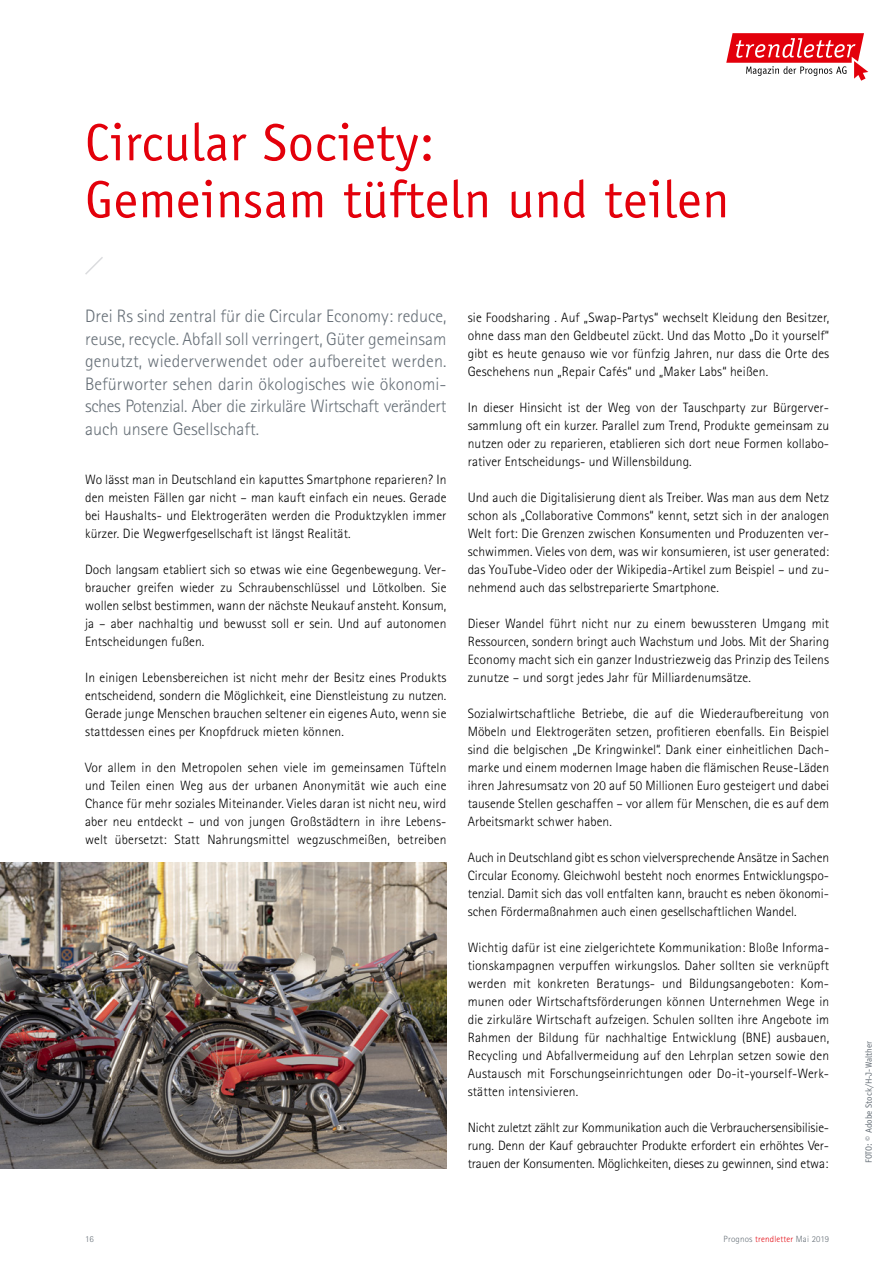
<style>
.page{position:relative;width:893px;height:1263px;background:#fff}
.page>*{position:absolute;margin:0;border:0;box-sizing:border-box;transform-origin:0 0}
.t1{font:52.5px/57px "Officina Sans Std";letter-spacing:.01em;color:#e3000b}
.t2{font:300 18px/22.5px "Rotis Sans Serif Std";letter-spacing:-.02em;color:#666f77;text-align:justify}
.t3{font:300 13.5px/18px "Rotis Sans Serif Std";letter-spacing:.005em;color:#000;text-align:justify}
.t4{font:9px "Officina Sans Std";color:#666f77}
.t5{font:300 9px "Rotis Sans Serif Std";letter-spacing:.02em;color:#666f77}
.s1{color:#e3000b}
</style>
<div class="page">
<svg style="left:85px;top:257px;width:18px;height:18px"></svg>
<img style="left:0;top:862px;width:446px;height:306px">
<svg style="left:726px;top:33px;width:142px;height:48px"></svg>
<h1 class="t1" style="left:85px;top:114px;width:646px">Circular Society:<br>Gemeinsam tüfteln und teilen</h1>
<p class="t2" style="left:85px;top:305px;width:363px">Drei Rs sind zentral für die Circular Economy: reduce, reuse, recycle. Abfall soll verringert, Güter gemeinsam genutzt, wiederverwendet oder aufbereitet werden.<br>Befürworter sehen darin ökologisches wie ökonomi&shy;sches Potenzial. Aber die zirkuläre Wirtschaft verändert auch unsere Gesellschaft.</p>
<p class="t3" style="left:85px;top:471px;width:363px">Wo lässt man in Deutschland ein kaputtes Smartphone reparieren? In den meisten Fällen gar nicht – man kauft einfach ein neues. Gerade bei Haushalts- und Elektrogeräten werden die Produktzyklen immer kürzer. Die Wegwerfgesellschaft ist längst Realität.</p>
<p class="t3" style="left:85px;top:561px;width:363px">Doch langsam etabliert sich so etwas wie eine Gegenbewegung. Ver&shy;braucher greifen wieder zu Schraubenschlüssel und Lötkolben. Sie wollen selbst bestimmen, wann der nächste Neukauf ansteht. Konsum, ja – aber nachhaltig und bewusst soll er sein. Und auf autonomen Entscheidungen fußen.</p>
<p class="t3" style="left:85px;top:669px;width:363px">In einigen Lebensbereichen ist nicht mehr der Besitz eines Produkts entscheidend, sondern die Möglichkeit, eine Dienstleistung zu nutzen.<br>Gerade junge Menschen brauchen seltener ein eigenes Auto, wenn sie stattdessen eines per Knopfdruck mieten können.</p>
<p class="t3" style="left:85px;top:759px;width:363px">Vor allem in den Metropolen sehen viele im gemeinsamen Tüfteln und Teilen einen Weg aus der urbanen Anonymität wie auch eine Chance für mehr soziales Miteinander. Vieles daran ist nicht neu, wird aber neu entdeckt – und von jungen Großstädtern in ihre Lebens&shy;welt übersetzt: Statt Nahrungsmittel wegzuschmeißen, betreiben</p>
<p class="t3" style="left:468px;top:309px;width:363px">sie Foodsharing . Auf „Swap-Partys“ wechselt Kleidung den Besitzer, ohne dass man den Geldbeutel zückt. Und das Motto „Do it yourself“ gibt es heute genauso wie vor fünfzig Jahren, nur dass die Orte des Geschehens nun „Repair Cafés“ und „Maker Labs“ heißen.</p>
<p class="t3" style="left:468px;top:399px;width:363px">In dieser Hinsicht ist der Weg von der Tauschparty zur Bürgerver&shy;sammlung oft ein kurzer. Parallel zum Trend, Produkte gemeinsam zu nutzen oder zu reparieren, etablieren sich dort neue Formen kollabo&shy;rativer Entscheidungs- und Willensbildung.</p>
<p class="t3" style="left:468px;top:489px;width:363px">Und auch die Digitalisierung dient als Treiber. Was man aus dem Netz schon als „Collaborative Commons“ kennt, setzt sich in der analogen Welt fort: Die Grenzen zwischen Konsumenten und Produzenten ver&shy;schwimmen. Vieles von dem, was wir konsumieren, ist user generated: das YouTube-Video oder der Wikipedia-Artikel zum Beispiel – und zu&shy;nehmend auch das selbstreparierte Smartphone.</p>
<p class="t3" style="left:468px;top:615px;width:363px">Dieser Wandel führt nicht nur zu einem bewussteren Umgang mit Ressourcen, sondern bringt auch Wachstum und Jobs. Mit der Sharing Economy macht sich ein ganzer Industriezweig das Prinzip des Teilens zunutze – und sorgt jedes Jahr für Milliardenumsätze.</p>
<p class="t3" style="left:468px;top:705px;width:363px">Sozialwirtschaftliche Betriebe, die auf die Wiederaufbereitung von Möbeln und Elektrogeräten setzen, profitieren ebenfalls. Ein Beispiel sind die belgischen „De Kringwinkel“. Dank einer einheitlichen Dach&shy;marke und einem modernen Image haben die flämischen Reuse-Läden ihren Jahresumsatz von 20 auf 50 Millionen Euro gesteigert und dabei tausende Stellen geschaffen – vor allem für Menschen, die es auf dem Arbeitsmarkt schwer haben.</p>
<p class="t3" style="left:468px;top:849px;width:363px">Auch in Deutschland gibt es schon vielversprechende Ansätze in Sachen Circular Economy. Gleichwohl besteht noch enormes Entwicklungspo&shy;tenzial. Damit sich das voll entfalten kann, braucht es neben ökonomi&shy;schen Fördermaßnahmen auch einen gesellschaftlichen Wandel.</p>
<p class="t3" style="left:468px;top:939px;width:363px">Wichtig dafür ist eine zielgerichtete Kommunikation: Bloße Informa&shy;tionskampagnen verpuffen wirkungslos. Daher sollten sie verknüpft werden mit konkreten Beratungs- und Bildungsangeboten: Kom&shy;munen oder Wirtschaftsförderungen können Unternehmen Wege in die zirkuläre Wirtschaft aufzeigen. Schulen sollten ihre Angebote im Rahmen der Bildung für nachhaltige Entwicklung (BNE) ausbauen, Recycling und Abfallvermeidung auf den Lehrplan setzen sowie den Austausch mit Forschungseinrichtungen oder Do-it-yourself-Werk&shy;stätten intensivieren.</p>
<p class="t3" style="left:468px;top:1119px;width:363px">Nicht zuletzt zählt zur Kommunikation auch die Verbrauchersensibilisie&shy;rung. Denn der Kauf gebrauchter Produkte erfordert ein erhöhtes Ver&shy;trauen der Konsumenten. Möglichkeiten, dieses zu gewinnen, sind etwa:</p>
<p class="t5" style="left:85px;top:1233px;width:10px">16</p>
<p class="t5" style="left:723px;top:1233px;width:107px">Prognos <span class="s1">trendletter</span> Mai 2019</p>
<p class="t4" style="left:863px;top:1163px;width:123px;rotate:-90deg">FOTO: © Adobe Stock/H-J-Walther</p>
</div>
